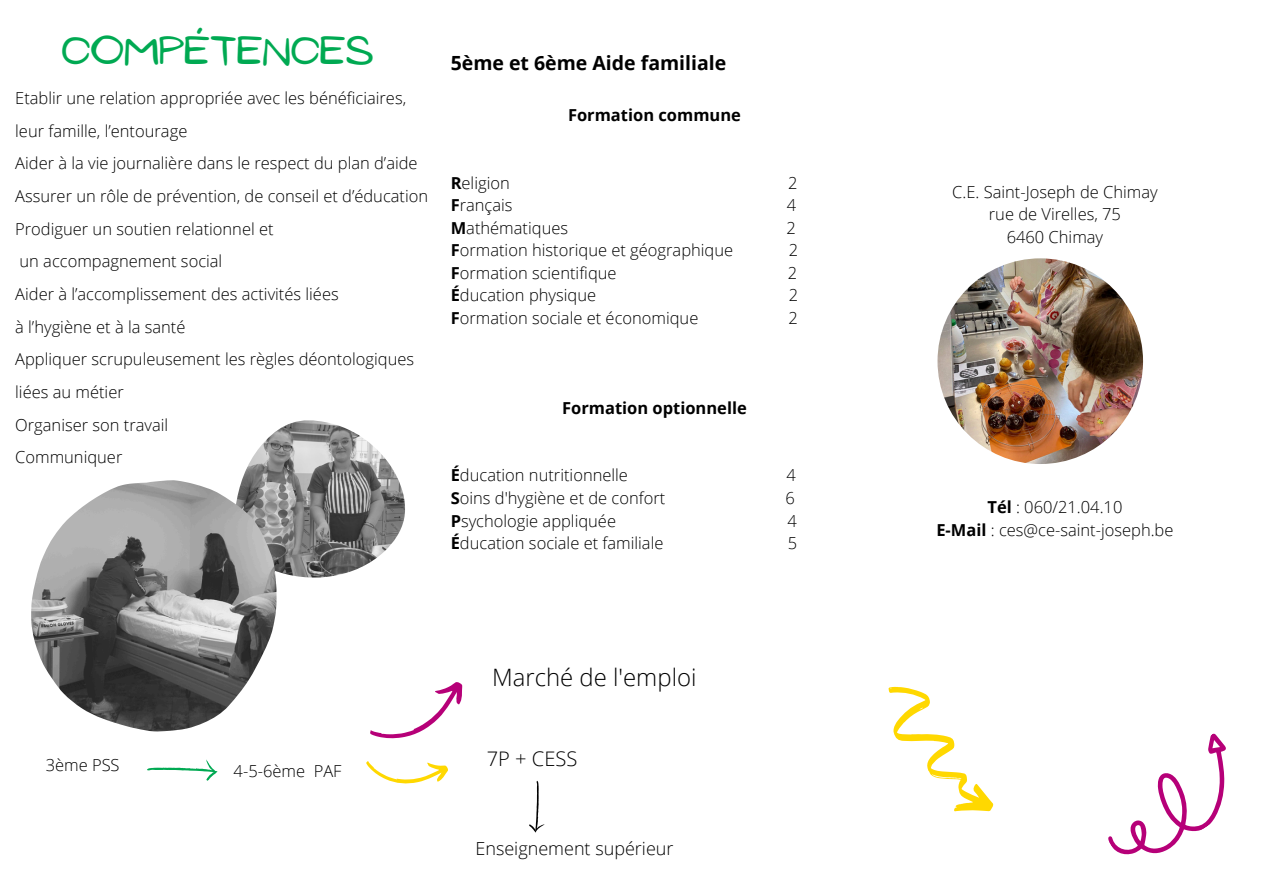
<style>
.page{position:relative;width:1263px;height:894px;background:#fff}
.page>*{position:absolute;margin:0;border:0;box-sizing:border-box;transform-origin:0 0}
.t1{font:36px "NF Ananias Regular";color:#00a952}
.t2{font:300 24px "Open Sans";color:#000}
.t3{font:300 20.1px "Open Sans";color:#000}
.t4{font:700 19.5px "Open Sans";color:#000}
.t5{font:300 18px "Open Sans";color:#000}
.t6{font:300 16.5px "Open Sans";color:#000}
.t7{font:700 16.5px "Open Sans";color:#000}
.s1{font-weight:700}
</style>
<div class="page">
<svg style="left:147px;top:759px;width:71px;height:21px"></svg>
<svg style="left:366px;top:682px;width:97px;height:102px"></svg>
<svg style="left:529px;top:780px;width:16px;height:53px"></svg>
<svg style="left:888px;top:686px;width:106px;height:126px"></svg>
<img style="left:242px;top:420px;width:163px;height:157px">
<img style="left:31px;top:480px;width:245px;height:250px">
<svg style="left:1108px;top:733px;width:118px;height:122px"></svg>
<img style="left:937px;top:258px;width:206px;height:206px;border-radius:50%">
<p class="t1" style="left:61px;top:30px;width:314px">COMPÉTENCES</p>
<h5 class="t6" style="left:15px;top:86px;width:392px">Etablir une relation appropriée avec les bénéficiaires,</h5>
<p class="t6" style="left:15px;top:119px;width:174px">leur famille, l’entourage</p>
<p class="t6" style="left:15px;top:152px;width:404px">Aider à la vie journalière dans le respect du plan d’aide</p>
<p class="t6" style="left:15px;top:184px;width:414px">Assurer un rôle de prévention, de conseil et d’éducation</p>
<p class="t6" style="left:15px;top:217px;width:260px">Prodiguer un soutien relationnel et</p>
<p class="t6" style="left:20px;top:250px;width:204px">un accompagnement social</p>
<p class="t6" style="left:15px;top:282px;width:325px">Aider à l’accomplissement des activités liées</p>
<p class="t6" style="left:15px;top:315px;width:172px">à l’hygiène et à la santé</p>
<p class="t6" style="left:15px;top:347px;width:400px">Appliquer scrupuleusement les règles déontologiques</p>
<h5 class="t6" style="left:15px;top:380px;width:110px">liées au métier</h5>
<p class="t6" style="left:15px;top:413px;width:155px">Organiser son travail</p>
<p class="t6" style="left:15px;top:445px;width:109px">Communiquer</p>
<p class="t4" style="left:451px;top:50px;width:277px">5ème et 6ème Aide familiale</p>
<p class="t7" style="left:568px;top:103px;width:174px">Formation commune</p>
<p class="t6" style="left:451px;top:171px;width:61px"><span class="s1">R</span>eligion</p>
<p class="t6" style="left:788px;top:171px;width:11px">2</p>
<p class="t6" style="left:451px;top:193px;width:63px"><span class="s1">F</span>rançais</p>
<p class="t6" style="left:787px;top:193px;width:11px">4</p>
<h2 class="t6" style="left:451px;top:216px;width:119px"><span class="s1">M</span>athématiques</h2>
<h2 class="t6" style="left:787px;top:216px;width:11px">2</h2>
<p class="t6" style="left:451px;top:238px;width:284px"><span class="s1">F</span>ormation historique et géographique</p>
<p class="t6" style="left:789px;top:238px;width:11px">2</p>
<h3 class="t6" style="left:451px;top:261px;width:167px"><span class="s1">F</span>ormation scientifique</h3>
<h3 class="t6" style="left:788px;top:261px;width:11px">2</h3>
<p class="t6" style="left:451px;top:283px;width:147px"><span class="s1">É</span>ducation physique</p>
<p class="t6" style="left:789px;top:283px;width:11px">2</p>
<p class="t6" style="left:451px;top:306px;width:249px"><span class="s1">F</span>ormation sociale et économique</p>
<p class="t6" style="left:788px;top:306px;width:11px">2</p>
<p class="t7" style="left:562px;top:396px;width:186px">Formation optionnelle</p>
<p class="t6" style="left:451px;top:463px;width:179px"><span class="s1">É</span>ducation nutritionnelle</p>
<p class="t6" style="left:786px;top:463px;width:11px">4</p>
<p class="t6" style="left:451px;top:486px;width:216px"><span class="s1">S</span>oins d'hygiène et de confort</p>
<p class="t6" style="left:785px;top:486px;width:11px">6</p>
<p class="t6" style="left:451px;top:508px;width:167px"><span class="s1">P</span>sychologie appliquée</p>
<p class="t6" style="left:787px;top:508px;width:11px">4</p>
<p class="t6" style="left:451px;top:531px;width:214px"><span class="s1">É</span>ducation sociale et familiale</p>
<p class="t6" style="left:788px;top:531px;width:11px">5</p>
<p class="t6" style="left:46px;top:753px;width:75px">3ème PSS</p>
<p class="t6" style="left:234px;top:758px;width:109px">4-5-6ème PAF</p>
<p class="t2" style="left:492px;top:659px;width:206px">Marché de l'emploi</p>
<p class="t3" style="left:487px;top:744px;width:92px">7P + CESS</p>
<p class="t5" style="left:475px;top:835px;width:200px">Enseignement supérieur</p>
<p class="t6" style="left:952px;top:180px;width:207px">C.E. Saint-Joseph de Chimay</p>
<p class="t6" style="left:989px;top:203px;width:134px">rue de Virelles, 75</p>
<p class="t6" style="left:1007px;top:225px;width:98px">6460 Chimay</p>
<p class="t6" style="left:987px;top:495px;width:136px"><span class="s1">Tél</span> : 060/21.04.10</p>
<p class="t6" style="left:936px;top:518px;width:239px"><span class="s1">E-Mail</span> : ces@ce-saint-joseph.be</p>
</div>
